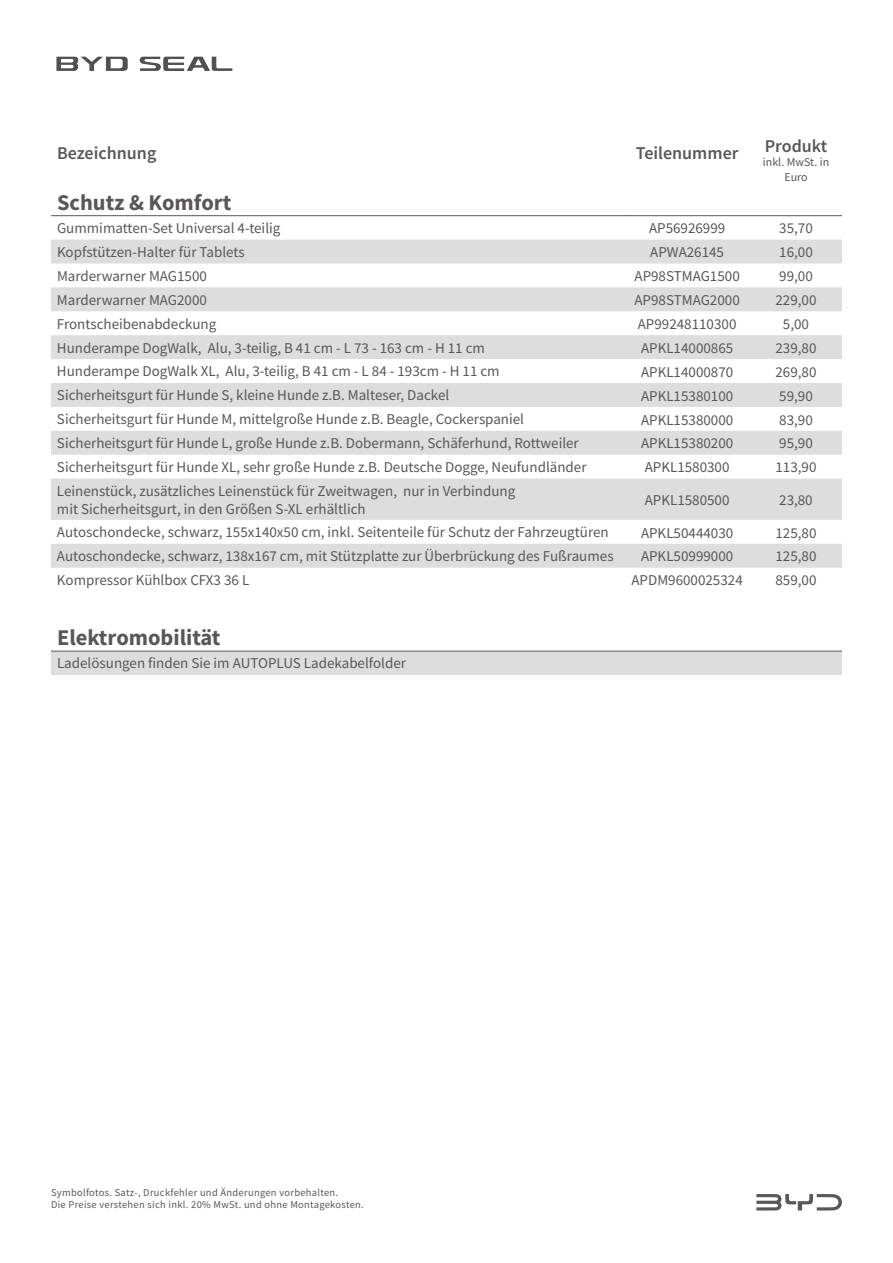
<style>
.page{position:relative;width:893px;height:1263px;background:#fff}
.page>*{position:absolute;margin:0;border:0;box-sizing:border-box;transform-origin:0 0}
.t1{font:700 22.5px "Source Sans Pro";color:#595757}
.t2{font:600 18px "Source Sans Pro";color:#595757}
.t3{font:15px/18px "Source Sans Pro";color:#595757}
.t4{font:12px/14.4px "Source Sans Pro";color:#595757;text-align:center}
.t5{font:10.35px/12.5px "Source Sans Pro";letter-spacing:.03em;color:#595757}
</style>
<div class="page">
<svg style="left:51px;top:240px;width:791px;height:435px"></svg>
<hr style="left:51px;top:215px;width:573px;height:1px;background:#595757">
<hr style="left:624px;top:215px;width:126px;height:1px;background:#595757">
<hr style="left:750px;top:215px;width:92px;height:1px;background:#595757">
<hr style="left:51px;top:651px;width:573px;height:1px;background:#595757">
<hr style="left:624px;top:651px;width:126px;height:1px;background:#595757">
<hr style="left:750px;top:651px;width:92px;height:1px;background:#595757">
<svg style="left:756px;top:1194px;width:86px;height:16px"></svg>
<img style="left:56px;top:56px;width:177px;height:15px">
<p class="t2" style="left:57px;top:141px;width:101px">Bezeichnung</p>
<p class="t2" style="left:636px;top:141px;width:104px">Teilenummer</p>
<p class="t2" style="left:765px;top:134px;width:64px">Produkt</p>
<p class="t4" style="left:763px;top:155px;width:68px">inkl. MwSt. in<br>Euro</p>
<h1 class="t1" style="left:57px;top:187px;width:176px">Schutz &amp; Komfort</h1>
<p class="t3" style="left:57px;top:219px;width:225px">Gummimatten-Set Universal 4-teilig</p>
<p class="t3" style="left:649px;top:219px;width:78px">AP56926999</p>
<p class="t3" style="left:779px;top:219px;width:35px">35,70</p>
<p class="t3" style="left:57px;top:243px;width:189px">Kopfstützen-Halter für Tablets</p>
<p class="t3" style="left:650px;top:243px;width:75px">APWA26145</p>
<p class="t3" style="left:779px;top:243px;width:35px">16,00</p>
<p class="t3" style="left:57px;top:267px;width:151px">Marderwarner MAG1500</p>
<p class="t3" style="left:634px;top:267px;width:107px">AP98STMAG1500</p>
<p class="t3" style="left:779px;top:267px;width:35px">99,00</p>
<p class="t3" style="left:57px;top:291px;width:151px">Marderwarner MAG2000</p>
<p class="t3" style="left:634px;top:291px;width:107px">AP98STMAG2000</p>
<p class="t3" style="left:775px;top:291px;width:43px">229,00</p>
<p class="t3" style="left:57px;top:314px;width:161px">Frontscheibenabdeckung</p>
<p class="t3" style="left:638px;top:315px;width:100px">AP99248110300</p>
<p class="t3" style="left:783px;top:315px;width:28px">5,00</p>
<p class="t3" style="left:57px;top:338px;width:429px">Hunderampe DogWalk, Alu, 3-teilig, B 41 cm - L 73 - 163 cm - H 11 cm</p>
<p class="t3" style="left:641px;top:339px;width:94px">APKL14000865</p>
<p class="t3" style="left:775px;top:339px;width:43px">239,80</p>
<p class="t3" style="left:57px;top:362px;width:444px">Hunderampe DogWalk XL, Alu, 3-teilig, B 41 cm - L 84 - 193cm - H 11 cm</p>
<p class="t3" style="left:641px;top:363px;width:94px">APKL14000870</p>
<p class="t3" style="left:775px;top:363px;width:43px">269,80</p>
<p class="t3" style="left:57px;top:386px;width:394px">Sicherheitsgurt für Hunde S, kleine Hunde z.B. Malteser, Dackel</p>
<p class="t3" style="left:641px;top:387px;width:94px">APKL15380100</p>
<p class="t3" style="left:779px;top:387px;width:35px">59,90</p>
<p class="t3" style="left:57px;top:410px;width:469px">Sicherheitsgurt für Hunde M, mittelgroße Hunde z.B. Beagle, Cockerspaniel</p>
<p class="t3" style="left:641px;top:410px;width:94px">APKL15380000</p>
<p class="t3" style="left:779px;top:410px;width:35px">83,90</p>
<p class="t3" style="left:57px;top:434px;width:523px">Sicherheitsgurt für Hunde L, große Hunde z.B. Dobermann, Schäferhund, Rottweiler</p>
<p class="t3" style="left:641px;top:434px;width:94px">APKL15380200</p>
<p class="t3" style="left:779px;top:434px;width:35px">95,90</p>
<p class="t3" style="left:57px;top:458px;width:531px">Sicherheitsgurt für Hunde XL, sehr große Hunde z.B. Deutsche Dogge, Neufundländer</p>
<p class="t3" style="left:645px;top:458px;width:86px">APKL1580300</p>
<p class="t3" style="left:775px;top:458px;width:43px">113,90</p>
<p class="t3" style="left:57px;top:482px;width:460px">Leinenstück, zusätzliches Leinenstück für Zweitwagen, nur in Verbindung mit Sicherheitsgurt, in den Größen S-XL erhältlich</p>
<p class="t3" style="left:645px;top:491px;width:86px">APKL1580500</p>
<p class="t3" style="left:779px;top:491px;width:35px">23,80</p>
<p class="t3" style="left:57px;top:523px;width:553px">Autoschondecke, schwarz, 155x140x50 cm, inkl. Seitenteile für Schutz der Fahrzeugtüren</p>
<p class="t3" style="left:641px;top:523px;width:94px">APKL50444030</p>
<p class="t3" style="left:775px;top:523px;width:43px">125,80</p>
<p class="t3" style="left:57px;top:547px;width:558px">Autoschondecke, schwarz, 138x167 cm, mit Stützplatte zur Überbrückung des Fußraumes</p>
<p class="t3" style="left:641px;top:547px;width:94px">APKL50999000</p>
<p class="t3" style="left:775px;top:547px;width:43px">125,80</p>
<p class="t3" style="left:57px;top:571px;width:194px">Kompressor Kühlbox CFX3 36 L</p>
<p class="t3" style="left:631px;top:571px;width:113px">APDM9600025324</p>
<p class="t3" style="left:775px;top:571px;width:43px">859,00</p>
<h1 class="t1" style="left:57px;top:622px;width:165px">Elektromobilität</h1>
<p class="t3" style="left:57px;top:654px;width:351px">Ladelösungen finden Sie im AUTOPLUS Ladekabelfolder</p>
<p class="t5" style="left:51px;top:1186px;width:314px">Symbolfotos. Satz-, Druckfehler und Änderungen vorbehalten.<br>Die Preise verstehen sich inkl. 20% MwSt. und ohne Montagekosten.</p>
</div>
